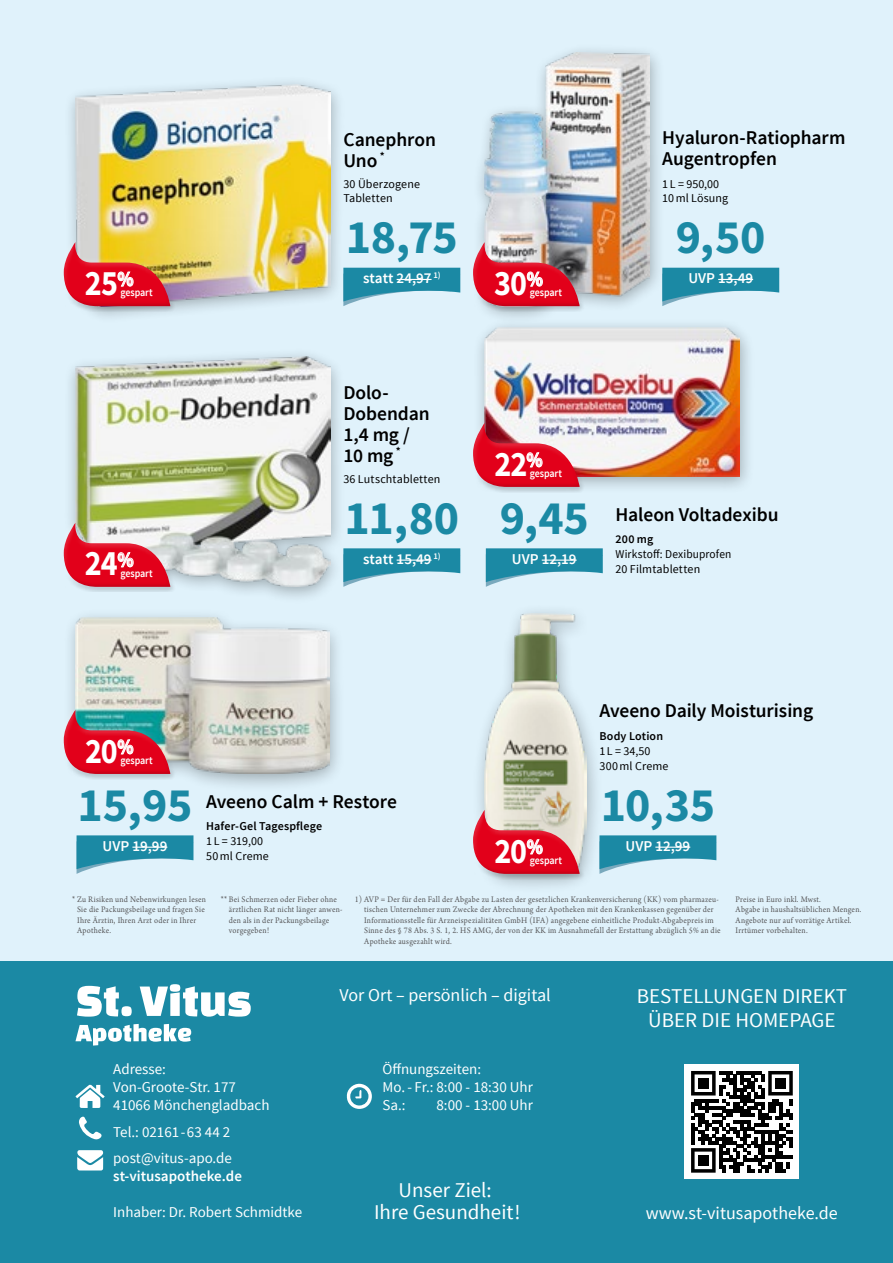
<style>
.page{position:relative;width:893px;height:1263px;background:#e0f2fb}
.page>*{position:absolute;margin:0;border:0;box-sizing:border-box;transform-origin:0 0}
.VK-Preis{font:700 48px "Source Sans Pro";letter-spacing:-.005em;color:#1b89a4}
.Percent3{font:700 35.85px "Source Sans Pro";letter-spacing:-.03em;color:#fff;scale:.9 1}
.ApothekeCopy{font:21px/22.5px "Source Sans Pro";color:#fff;text-align:center}
.Produktname{font:600 19.5px/21px "Source Sans Pro";letter-spacing:-.005em;color:#000}
.ApothekeCopy-2{font:18px "Source Sans Pro";color:#fff}
.ApothekeCopy-3{font:15px "Source Sans Pro";color:#fff}
.ApothkeHead{font:15px/18px "Source Sans Pro";color:#fff}
.VergleichsPreis{font:600 15px "Source Sans Pro";color:#fff}
.ApothkeHead-2{font:600 15px "Source Sans Pro";color:#fff}
.Menge{font:12px/14.4px "Source Sans Pro";letter-spacing:.01em;color:#000}
.Subline{font:600 12px "Source Sans Pro";letter-spacing:.01em;color:#000}
.Grundpreis{font:12px "Source Sans Pro";color:#000}
.ProduktCopy{font:12px "Source Sans Pro";letter-spacing:.015em;color:#000;scale:.95 1}
.t1{font:600 11.1px "Source Sans Pro";letter-spacing:-.015em;color:#fff;scale:.9 1}
.t2{font:9px/10.5px "Arno Pro";letter-spacing:.03em;color:#58585a;scale:.92 1}
</style>
<div class="page">
<svg style="left:346px;top:268px;width:114px;height:37px"></svg>
<hr style="left:397px;top:279px;width:35px;height:1px;background:#fff">
<div style="left:63px;top:74px;width:283px;height:249px;background:#000;opacity:.3"></div>
<img style="left:75px;top:84px;width:256px;height:222px">
<div style="left:59px;top:237px;width:106px;height:56px;background:#fff;opacity:.75"></div>
<div style="left:65px;top:241px;width:111px;height:71px;background:#000;opacity:.75"></div>
<svg style="left:665px;top:268px;width:114px;height:37px"></svg>
<hr style="left:718px;top:279px;width:35px;height:1px;background:#fff">
<div style="left:472px;top:43px;width:193px;height:281px;background:#000;opacity:.3"></div>
<img style="left:485px;top:52px;width:164px;height:254px">
<div style="left:468px;top:237px;width:106px;height:56px;background:#fff;opacity:.75"></div>
<div style="left:475px;top:241px;width:110px;height:71px;background:#000;opacity:.75"></div>
<svg style="left:346px;top:548px;width:114px;height:38px"></svg>
<hr style="left:397px;top:559px;width:35px;height:2px;background:#fff">
<div style="left:63px;top:346px;width:283px;height:258px;background:#000;opacity:.3"></div>
<img style="left:75px;top:356px;width:256px;height:231px">
<div style="left:59px;top:518px;width:106px;height:55px;background:#fff;opacity:.75"></div>
<div style="left:65px;top:522px;width:111px;height:70px;background:#000;opacity:.75"></div>
<svg style="left:486px;top:548px;width:117px;height:39px"></svg>
<hr style="left:542px;top:559px;width:35px;height:2px;background:#fff">
<div style="left:472px;top:318px;width:283px;height:176px;background:#000;opacity:.3"></div>
<img style="left:485px;top:327px;width:255px;height:150px">
<div style="left:468px;top:418px;width:106px;height:55px;background:#fff;opacity:.75"></div>
<div style="left:475px;top:422px;width:110px;height:70px;background:#000;opacity:.75"></div>
<svg style="left:77px;top:835px;width:116px;height:39px"></svg>
<hr style="left:132px;top:847px;width:35px;height:1px;background:#fff">
<div style="left:63px;top:607px;width:283px;height:186px;background:#000;opacity:.3"></div>
<img style="left:75px;top:618px;width:254px;height:156px">
<div style="left:59px;top:705px;width:106px;height:55px;background:#fff;opacity:.75"></div>
<div style="left:65px;top:709px;width:111px;height:70px;background:#000;opacity:.75"></div>
<svg style="left:603px;top:835px;width:113px;height:38px"></svg>
<hr style="left:655px;top:847px;width:35px;height:1px;background:#fff">
<div style="left:471px;top:603px;width:132px;height:290px;background:#000;opacity:.3"></div>
<img style="left:485px;top:613px;width:102px;height:261px">
<div style="left:468px;top:805px;width:106px;height:55px;background:#fff;opacity:.75"></div>
<div style="left:475px;top:809px;width:110px;height:70px;background:#000;opacity:.75"></div>
<div style="left:0;top:961px;width:893px;height:302px;background:#1b89a4"></div>
<svg style="left:75px;top:1024px;width:116px;height:21px"></svg>
<svg style="left:77px;top:986px;width:55px;height:31px"></svg>
<svg style="left:140px;top:984px;width:111px;height:33px"></svg>
<svg style="left:346px;top:1083px;width:26px;height:26px"></svg>
<svg style="left:77px;top:1150px;width:26px;height:20px"></svg>
<svg style="left:79px;top:1116px;width:23px;height:24px"></svg>
<svg style="left:75px;top:1084px;width:30px;height:24px"></svg>
<div style="left:684px;top:1064px;width:115px;height:115px;background:#fff"></div>
<svg style="left:691px;top:1071px;width:102px;height:102px"></svg>
<div style="left:698px;top:1078px;width:11px;height:10px;background:#000"></div>
<div style="left:775px;top:1078px;width:11px;height:10px;background:#000"></div>
<div style="left:698px;top:1155px;width:11px;height:10px;background:#000"></div>
<p class="Percent3" style="left:85px;top:260px;width:56px">25<sup>%</sup></p>
<p class="t1" style="left:121px;top:285px;width:37px">gespart</p>
<p class="Percent3" style="left:85px;top:541px;width:56px">24<sup>%</sup></p>
<p class="t1" style="left:121px;top:566px;width:37px">gespart</p>
<p class="Produktname" style="left:343px;top:129px;width:94px">Canephron<br>Uno <sup>*</sup></p>
<p class="Menge" style="left:343px;top:177px;width:78px">30 Überzogene<br>Tabletten</p>
<p class="VK-Preis" style="left:346px;top:207px;width:113px">18,75</p>
<p class="VergleichsPreis" style="left:363px;top:269px;width:79px">statt 24,97 <sup>1)</sup></p>
<p class="Produktname" style="left:343px;top:382px;width:88px">Dolo-<br>Dobendan<br>1,4 mg /<br>10mg<sup>*</sup></p>
<p class="Menge" style="left:343px;top:472px;width:99px">36 Lutschtabletten</p>
<p class="VK-Preis" style="left:344px;top:487px;width:116px">11,80</p>
<p class="VergleichsPreis" style="left:363px;top:549px;width:79px">statt 15,49 <sup>1)</sup></p>
<p class="Percent3" style="left:494px;top:260px;width:56px">30<sup>%</sup></p>
<p class="t1" style="left:530px;top:285px;width:37px">gespart</p>
<p class="Produktname" style="left:662px;top:128px;width:185px">Hyaluron-Ratiopharm<br>Augentropfen</p>
<p class="Grundpreis" style="left:662px;top:176px;width:58px">1 L = 950,00</p>
<p class="Menge" style="left:662px;top:191px;width:67px">10ml Lösung</p>
<p class="VK-Preis" style="left:676px;top:207px;width:91px">9,50</p>
<p class="VergleichsPreis" style="left:688px;top:269px;width:66px">UVP 13,49</p>
<p class="Percent3" style="left:495px;top:441px;width:55px">22<sup>%</sup></p>
<p class="t1" style="left:530px;top:466px;width:37px">gespart</p>
<p class="VK-Preis" style="left:500px;top:487px;width:91px">9,45</p>
<p class="VergleichsPreis" style="left:512px;top:549px;width:66px">UVP 12,19</p>
<p class="Produktname" style="left:615px;top:504px;width:164px">Haleon Voltadexibu</p>
<p class="Subline" style="left:615px;top:531px;width:39px">200 mg</p>
<p class="ProduktCopy" style="left:615px;top:547px;width:124px">Wirkstoff: Dexibuprofen</p>
<p class="Menge" style="left:615px;top:562px;width:86px">20 Filmtabletten</p>
<p class="Percent3" style="left:85px;top:728px;width:55px">20<sup>%</sup></p>
<p class="t1" style="left:121px;top:753px;width:37px">gespart</p>
<p class="VK-Preis" style="left:78px;top:774px;width:116px">15,95</p>
<p class="VergleichsPreis" style="left:103px;top:836px;width:66px">UVP 19,99</p>
<p class="Produktname" style="left:206px;top:791px;width:192px">Aveeno Calm + Restore</p>
<p class="Subline" style="left:206px;top:818px;width:117px">Hafer-Gel Tagespflege</p>
<p class="Grundpreis" style="left:206px;top:834px;width:58px">1 L = 319,00</p>
<p class="Menge" style="left:206px;top:849px;width:64px">50ml Creme</p>
<p class="Percent3" style="left:494px;top:828px;width:55px">20<sup>%</sup></p>
<p class="t1" style="left:530px;top:853px;width:37px">gespart</p>
<p class="Produktname" style="left:599px;top:701px;width:215px">Aveeno Daily Moisturising</p>
<p class="Subline" style="left:599px;top:728px;width:65px">Body Lotion</p>
<p class="Grundpreis" style="left:599px;top:744px;width:52px">1 L = 34,50</p>
<p class="Menge" style="left:599px;top:759px;width:71px">300ml Creme</p>
<p class="VK-Preis" style="left:601px;top:774px;width:116px">10,35</p>
<p class="VergleichsPreis" style="left:626px;top:836px;width:66px">UVP 12,99</p>
<p class="t2" style="left:77px;top:894px;width:142px;text-indent:-5px">* Zu Risiken und Nebenwirkungen lesen<br>Sie die Packungsbeilage und fragen Sie<br>Ihre Ärztin, Ihren Arzt oder in Ihrer<br>Apotheke.</p>
<p class="t2" style="left:364px;top:894px;width:389px;text-indent:-9px">1) AVP = Der für den Fall der Abgabe zu Lasten der gesetzlichen Krankenversicherung (KK) vom pharmazeu&shy;tischen Unternehmer zum Zwecke der Abrechnung der Apotheken mit den Krankenkassen gegenüber der Informationsstelle für Arzneispezialitäten GmbH (IFA) angegebene einheitliche Produkt-Abgabepreis im Sinne des § 78 Abs. 3 S. 1, 2. HS AMG, der von der KK im Ausnahmefall der Erstattung abzüglich 5% an die Apotheke ausgezahlt wird.</p>
<p class="t2" style="left:229px;top:894px;width:125px;text-indent:-8px">** Bei Schmerzen oder Fieber ohne ärztlichen Rat nicht länger anwen&shy;den als in der Packungsbeilage vorgegeben!</p>
<p class="t2" style="left:736px;top:894px;width:138px">Preise in Euro inkl. Mwst.<br>Abgabe in haushaltsüblichen Mengen.</p>
<p class="t2" style="left:736px;top:915px;width:128px">Angebote nur auf vorrätige Artikel.</p>
<p class="t2" style="left:736px;top:926px;width:80px">Irrtümer vorbehalten.</p>
<p class="ApothkeHead" style="left:113px;top:1060px;width:54px">Adresse:</p>
<p class="ApothekeCopy-3" style="left:113px;top:1078px;width:124px">Von-Groote-Str. 177</p>
<p class="ApothekeCopy-3" style="left:113px;top:1096px;width:158px">41066 Mönchengladbach</p>
<p class="ApothekeCopy-3" style="left:113px;top:1122px;width:119px">Tel.: 02161-63 44 2</p>
<p class="ApothekeCopy-3" style="left:113px;top:1149px;width:120px">post@vitus-apo.de</p>
<p class="ApothkeHead-2" style="left:113px;top:1167px;width:130px">st-vitusapotheke.de</p>
<p class="ApothkeHead" style="left:113px;top:1203px;width:190px">Inhaber: Dr. Robert Schmidtke</p>
<p class="ApothekeCopy-2" style="left:339px;top:983px;width:213px">Vor Ort – persönlich – digital</p>
<p class="ApothkeHead" style="left:382px;top:1060px;width:152px">Öffnungszeiten:<br>Mo. - Fr.: 8:00 - 18:30 Uhr</p>
<p class="ApothekeCopy-3" style="left:382px;top:1096px;width:25px">Sa.:</p>
<p class="ApothekeCopy-3" style="left:436px;top:1096px;width:98px">8:00 - 13:00 Uhr</p>
<p class="ApothekeCopy" style="left:374px;top:1179px;width:148px">Unser Ziel:<br>Ihre Gesundheit!</p>
<p class="ApothekeCopy" style="left:637px;top:985px;width:212px">BESTELLUNGEN DIREKT</p>
<p class="ApothekeCopy" style="left:648px;top:1009px;width:189px">ÜBER DIE HOMEPAGE</p>
<p class="ApothekeCopy-2" style="left:646px;top:1202px;width:193px">www.st-vitusapotheke.de</p>
</div>
